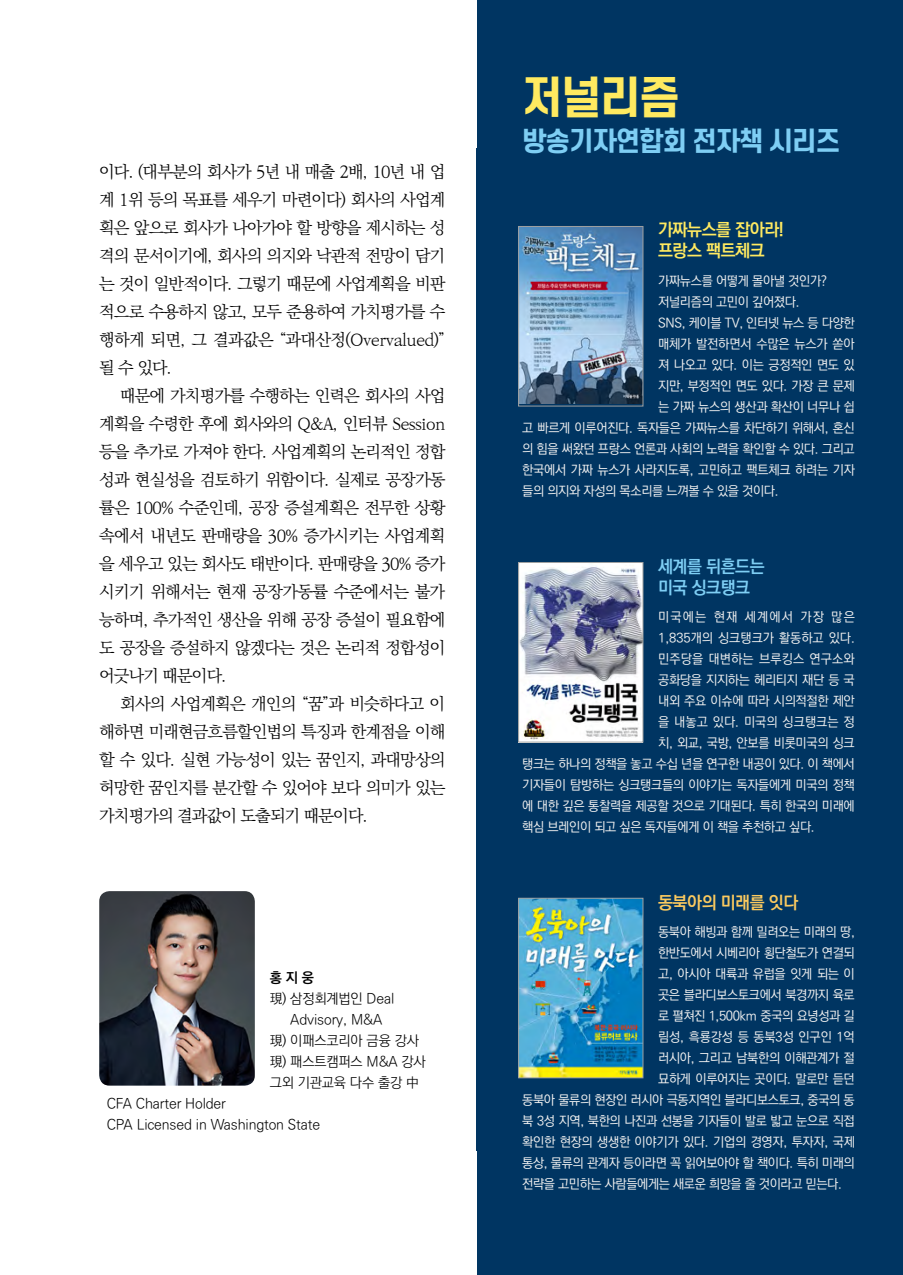
<style>
.page{position:relative;width:903px;height:1275px;background:#fff}
.page>*{position:absolute;margin:0;border:0;box-sizing:border-box;transform-origin:0 0}
.t1{font:800 43.75px "S Core Dream 7";color:#ffea60}
.t2{font:800 26.25px "S Core Dream 7";letter-spacing:-.05em;color:#7ecef4}
.t3{font:17.5px "Ko Pub Dotum PB";letter-spacing:-.025em;color:#ffea60}
.t4{font:17.5px "Ko Pub Dotum PB";letter-spacing:-.025em;color:#7ecef4}
.t5{font:17.5px "Ko Pub Dotum PB";letter-spacing:-.025em;color:#fbca5f}
.본문_명조{font:300 16.62px/28px "Ko Pub Batang";letter-spacing:-.05em;color:#000;text-align:justify}
.그림_설명TEXT_8pt{font:14px/21px "Ko Pub Dotum PL";letter-spacing:-.01em;color:#000}
.그림_설명TEXT_8pt-2{font:14px "Ko Pub Dotum PB";color:#000}
.t6{font:13.12px "Ko Pub Dotum PM";letter-spacing:-.025em;color:#efefef}
.t7{font:13.12px "Ko Pub Dotum PM";color:#efefef}
.t8{font:13.12px "Ko Pub Dotum PM";letter-spacing:.01em;color:#efefef}
.t9{font:13.12px "Ko Pub Dotum PM";letter-spacing:.09em;color:#efefef}
</style>
<div class="page">
<img style="left:99px;top:891px;width:156px;height:195px">
<div style="left:477px;top:0;width:426px;height:1275px;background:#003562"></div>
<img style="left:520px;top:228px;width:121px;height:175px">
<div style="left:518px;top:226px;width:125px;height:180px;border:1px solid #9fa0a0"></div>
<img style="left:520px;top:564px;width:121px;height:176px">
<div style="left:518px;top:562px;width:125px;height:180px;border:1px solid #9fa0a0"></div>
<img style="left:520px;top:900px;width:121px;height:176px">
<div style="left:518px;top:898px;width:125px;height:180px;border:1px solid #9fa0a0"></div>
<p class="본문_명조" style="left:99px;top:158px;width:348px">이다. (대부분의 회사가 5년 내 매출 2배, 10년 내 업 계 1위 등의 목표를 세우기 마련이다) 회사의 사업계 획은 앞으로 회사가 나아가야 할 방향을 제시하는 성 격의 문서이기에, 회사의 의지와 낙관적 전망이 담기 는 것이 일반적이다. 그렇기 때문에 사업계획을 비판 적으로 수용하지 않고, 모두 준용하여 가치평가를 수 행하게 되면, 그 결과값은 “과대산정(Overvalued)” 될 수 있다.</p>
<p class="본문_명조" style="left:99px;top:382px;width:348px;text-indent:21px">때문에 가치평가를 수행하는 인력은 회사의 사업 계획을 수령한 후에 회사와의 Q&amp;A, 인터뷰 Session 등을 추가로 가져야 한다. 사업계획의 논리적인 정합 성과 현실성을 검토하기 위함이다. 실제로 공장가동 률은 100% 수준인데, 공장 증설계획은 전무한 상황 속에서 내년도 판매량을 30% 증가시키는 사업계획 을 세우고 있는 회사도 태반이다. 판매량을 30% 증가 시키기 위해서는 현재 공장가동률 수준에서는 불가 능하며, 추가적인 생산을 위해 공장 증설이 필요함에 도 공장을 증설하지 않겠다는 것은 논리적 정합성이 어긋나기 때문이다.</p>
<p class="본문_명조" style="left:99px;top:690px;width:348px;text-indent:21px">회사의 사업계획은 개인의 “꿈”과 비슷하다고 이 해하면 미래현금흐름할인법의 특징과 한계점을 이해 할 수 있다. 실현 가능성이 있는 꿈인지, 과대망상의 허망한 꿈인지를 분간할 수 있어야 보다 의미가 있는 가치평가의 결과값이 도출되기 때문이다.</p>
<p class="그림_설명TEXT_8pt-2" style="left:270px;top:970px;width:46px">홍 지 웅</p>
<p class="그림_설명TEXT_8pt" style="left:290px;top:988px;width:106px;text-indent:-21px">現) 삼정회계법인 Deal<br>Advisory, M&amp;A</p>
<p class="그림_설명TEXT_8pt" style="left:270px;top:1030px;width:151px">現) 이패스코리아 금융 강사</p>
<p class="그림_설명TEXT_8pt" style="left:270px;top:1051px;width:158px">現) 패스트캠퍼스 M&amp;A 강사</p>
<p class="그림_설명TEXT_8pt" style="left:270px;top:1072px;width:150px">그외 기관교육 다수 출강 中</p>
<p class="그림_설명TEXT_8pt" style="left:107px;top:1093px;width:121px">CFA Charter Holder</p>
<p class="그림_설명TEXT_8pt" style="left:107px;top:1114px;width:215px">CPA Licensed in Washington State</p>
<p class="t1" style="left:522px;top:66px;width:160px">저널리즘</p>
<p class="t2" style="left:522px;top:122px;width:320px">방송기자연합회 전자책 시리즈</p>
<p class="t3" style="left:658px;top:221px;width:127px">가짜뉴스를 잡아라!</p>
<p class="t3" style="left:658px;top:242px;width:108px">프랑스 팩트체크</p>
<p class="t6" style="left:658px;top:275px;width:171px">가짜뉴스를 어떻게 몰아낼 것인가?</p>
<p class="t6" style="left:658px;top:296px;width:143px">저널리즘의 고민이 깊어졌다.</p>
<p class="t6" style="left:658px;top:317px;width:198px">SNS, 케이블 TV, 인터넷 뉴스 등 다양한</p>
<p class="t6" style="left:658px;top:338px;width:198px">매체가 발전하면서 수많은 뉴스가 쏟아</p>
<p class="t6" style="left:658px;top:359px;width:198px">져 나오고 있다. 이는 긍정적인 면도 있</p>
<p class="t6" style="left:658px;top:380px;width:198px">지만, 부정적인 면도 있다. 가장 큰 문제</p>
<p class="t6" style="left:658px;top:401px;width:198px">는 가짜 뉴스의 생산과 확산이 너무나 쉽</p>
<p class="t6" style="left:522px;top:422px;width:334px">고 빠르게 이루어진다. 독자들은 가짜뉴스를 차단하기 위해서, 혼신</p>
<p class="t6" style="left:522px;top:443px;width:334px">의 힘을 써왔던 프랑스 언론과 사회의 노력을 확인할 수 있다. 그리고</p>
<p class="t6" style="left:522px;top:464px;width:334px">한국에서 가짜 뉴스가 사라지도록, 고민하고 팩트체크 하려는 기자</p>
<p class="t6" style="left:522px;top:485px;width:258px">들의 의지와 자성의 목소리를 느껴볼 수 있을 것이다.</p>
<p class="t4" style="left:658px;top:557px;width:108px">세계를 뒤흔드는</p>
<p class="t4" style="left:658px;top:578px;width:94px">미국 싱크탱크</p>
<p class="t9" style="left:658px;top:611px;width:198px">미국에는 현재 세계에서 가장 많은</p>
<p class="t7" style="left:658px;top:632px;width:198px">1,835개의 싱크탱크가 활동하고 있다.</p>
<p class="t8" style="left:658px;top:653px;width:198px">민주당을 대변하는 브루킹스 연구소와</p>
<p class="t6" style="left:658px;top:674px;width:198px">공화당을 지지하는 헤리티지 재단 등 국</p>
<p class="t6" style="left:658px;top:695px;width:198px">내외 주요 이슈에 따라 시의적절한 제안</p>
<p class="t7" style="left:658px;top:716px;width:198px">을 내놓고 있다. 미국의 싱크탱크는 정</p>
<p class="t6" style="left:658px;top:737px;width:198px">치, 외교, 국방, 안보를 비롯미국의 싱크</p>
<p class="t6" style="left:522px;top:758px;width:334px">탱크는 하나의 정책을 놓고 수십 년을 연구한 내공이 있다. 이 책에서</p>
<p class="t6" style="left:522px;top:779px;width:334px">기자들이 탐방하는 싱크탱크들의 이야기는 독자들에게 미국의 정책</p>
<p class="t6" style="left:522px;top:800px;width:334px">에 대한 깊은 통찰력을 제공할 것으로 기대된다. 특히 한국의 미래에</p>
<p class="t6" style="left:522px;top:821px;width:294px">핵심 브레인이 되고 싶은 독자들에게 이 책을 추천하고 싶다.</p>
<p class="t5" style="left:658px;top:893px;width:142px">동북아의 미래를 잇다</p>
<p class="t6" style="left:658px;top:926px;width:198px">동북아 해빙과 함께 밀려오는 미래의 땅,</p>
<p class="t6" style="left:658px;top:947px;width:198px">한반도에서 시베리아 횡단철도가 연결되</p>
<p class="t6" style="left:658px;top:968px;width:198px">고, 아시아 대륙과 유럽을 잇게 되는 이</p>
<p class="t6" style="left:658px;top:989px;width:198px">곳은 블라디보스토크에서 북경까지 육로</p>
<p class="t6" style="left:658px;top:1010px;width:198px">로 펼쳐진 1,500km 중국의 요녕성과 길</p>
<p class="t6" style="left:658px;top:1031px;width:198px">림성, 흑룡강성 등 동북3성 인구인 1억</p>
<p class="t6" style="left:658px;top:1052px;width:198px">러시아, 그리고 남북한의 이해관계가 절</p>
<p class="t6" style="left:658px;top:1073px;width:198px">묘하게 이루어지는 곳이다. 말로만 듣던</p>
<p class="t6" style="left:522px;top:1094px;width:334px">동북아 물류의 현장인 러시아 극동지역인 블라디보스토크, 중국의 동</p>
<p class="t6" style="left:522px;top:1115px;width:334px">북 3성 지역, 북한의 나진과 선봉을 기자들이 발로 밟고 눈으로 직접</p>
<p class="t6" style="left:522px;top:1136px;width:334px">확인한 현장의 생생한 이야기가 있다. 기업의 경영자, 투자자, 국제</p>
<p class="t6" style="left:522px;top:1157px;width:334px">통상, 물류의 관계자 등이라면 꼭 읽어보아야 할 책이다. 특히 미래의</p>
<p class="t6" style="left:522px;top:1178px;width:321px">전략을 고민하는 사람들에게는 새로운 희망을 줄 것이라고 믿는다.</p>
</div>
